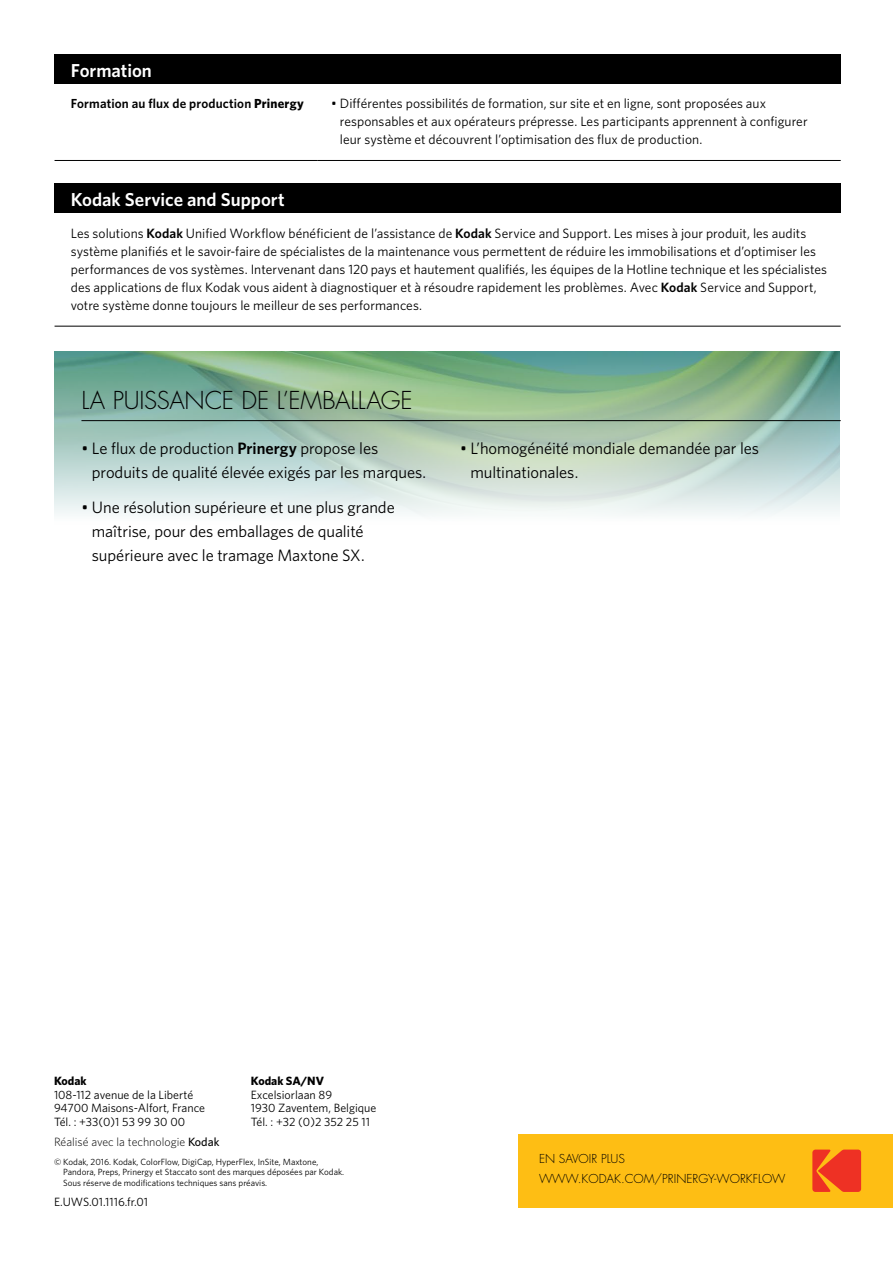
<style>
.page{position:relative;width:893px;height:1263px;background:#fff}
.page>*{position:absolute;margin:0;border:0;box-sizing:border-box;transform-origin:0 0}
.t1{font:300 24px "Futura Std";letter-spacing:-.01em;color:#000}
.t2{font:600 18.75px "Whitney K";color:#fff}
.t3{font:16.5px/24px "Whitney K";letter-spacing:-.005em;color:#000}
.t4{font:13.5px/18px "Whitney K";letter-spacing:.005em;color:#000}
.t5{font:600 13.2px "Whitney K";letter-spacing:.01em;color:#000}
.t6{font:12px/13.5px "Whitney K";color:#000}
.t7{font:300 12px/19.5px "Futura Std";color:#000}
.t8{font:300 12px "Whitney K";color:#000}
.t9{font:700 12px "Whitney K";color:#000}
.t10{font:9px/10.5px "Whitney K";color:#000}
.s1{font-weight:700}
.s2{font-weight:600}
.s3{font-weight:500}
</style>
<div class="page">
<div style="left:518px;top:1135px;width:375px;height:73px;background:#febe14"></div>
<svg style="left:812px;top:1149px;width:49px;height:43px;background:#f04721"></svg>
<img style="left:54px;top:351px;width:785px;height:165px">
<hr style="left:81px;top:420px;width:760px;height:1px;background:#000">
<div style="left:55px;top:54px;width:786px;height:29px;background:#000"></div>
<hr style="left:55px;top:160px;width:263px;height:1px;background:#000">
<hr style="left:318px;top:160px;width:523px;height:1px;background:#000">
<div style="left:55px;top:184px;width:786px;height:29px;background:#000"></div>
<hr style="left:55px;top:326px;width:786px;height:1px;background:#000">
<h2 class="t2" style="left:71px;top:58px;width:83px">Formation</h2>
<p class="t5" style="left:71px;top:95px;width:234px">Formation au flux de production <span class="s1">Prinergy</span></p>
<p class="t4" style="left:340px;top:94px;width:469px;text-indent:-9px">• Différentes possibilités de formation, sur site et en ligne, sont proposées aux responsables et aux opérateurs prépresse. Les participants apprennent à configurer leur système et découvrent l’optimisation des flux de production.</p>
<h2 class="t2" style="left:71px;top:187px;width:215px">Kodak Service and Support</h2>
<p class="t4" style="left:71px;top:224px;width:758px">Les solutions <span class="s2">Kodak</span> Unified Workflow bénéficient de l’assistance de <span class="s2">Kodak</span> Service and Support. Les mises à jour produit, les audits système planifiés et le savoir-faire de spécialistes de la maintenance vous permettent de réduire les immobilisations et d’optimiser les performances de vos systèmes. Intervenant dans 120 pays et hautement qualifiés, les équipes de la Hotline technique et les spécialistes des applications de flux Kodak vous aident à diagnostiquer et à résoudre rapidement les problèmes. Avec <span class="s2">Kodak</span> Service and Support, votre système donne toujours le meilleur de ses performances.</p>
<h1 class="t1" style="left:81px;top:386px;width:333px">LA PUISSANCE DE L’EMBALLAGE</h1>
<p class="t3" style="left:92px;top:436px;width:336px;text-indent:-10px">• Le flux de production <span class="s2">Prinergy</span> propose les produits de qualité élevée exigés par les marques.</p>
<p class="t3" style="left:92px;top:495px;width:304px;text-indent:-10px">• Une résolution supérieure et une plus grande maîtrise, pour des emballages de qualité supérieure avec le tramage Maxtone SX.</p>
<p class="t3" style="left:470px;top:436px;width:290px;text-indent:-10px">• L’homogénéité mondiale demandée par les multinationales.</p>
<p class="t9" style="left:54px;top:1073px;width:34px">Kodak</p>
<p class="t6" style="left:54px;top:1087px;width:153px">108-112 avenue de la Liberté<br>94700 Maisons-Alfort, France<br>Tél. : +33(0)1 53 99 30 00</p>
<p class="t9" style="left:251px;top:1073px;width:75px">Kodak SA/NV</p>
<p class="t6" style="left:251px;top:1087px;width:127px">Excelsiorlaan 89<br>1930 Zaventem, Belgique<br>Tél. : +32 (0)2 352 25 11</p>
<p class="t8" style="left:54px;top:1134px;width:167px">Réalisé avec la technologie <span class="s3">Kodak</span></p>
<p class="t10" style="left:63px;top:1156px;width:282px;text-indent:-9px">© Kodak, 2016. Kodak, ColorFlow, DigiCap, HyperFlex, InSite, Maxtone,<br>Pandora, Preps, Prinergy et Staccato sont des marques déposées par Kodak.<br>Sous réserve de modifications techniques sans préavis.</p>
<p class="t6" style="left:54px;top:1195px;width:96px">E.UWS.01.1116.fr.01</p>
<p class="t7" style="left:539px;top:1149px;width:248px">EN SAVOIR PLUS<br>WWW.KODAK.COM/PRINERGY-WORKFLOW</p>
</div>
